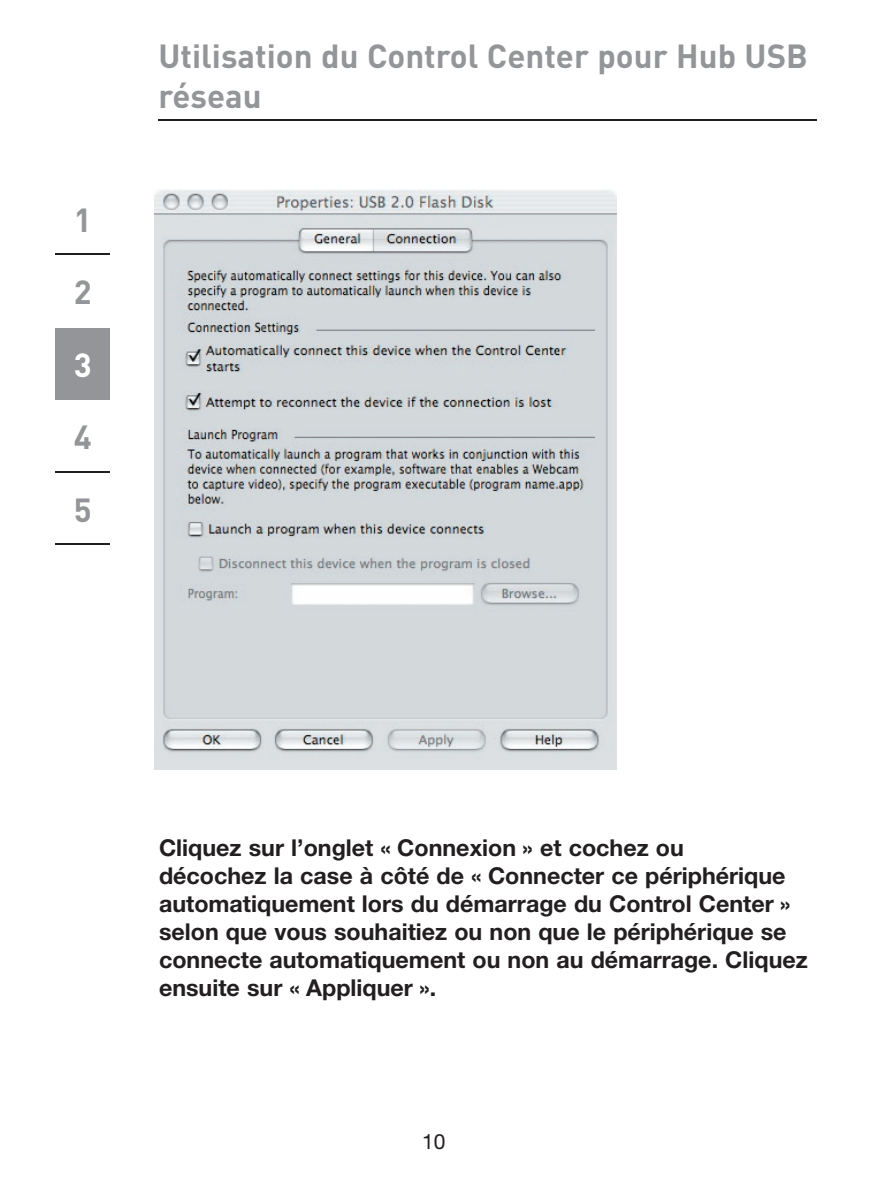
<style>
.page{position:relative;width:893px;height:1188px;background:#fff}
.page>*{position:absolute;margin:0;border:0;box-sizing:border-box;transform-origin:0 0}
.t1{font:700 33px/39.6px "DINOT";color:#939598}
.t2{font:700 33px "DINOT";color:#fff}
.t3{font:700 23.4px/27.9px "Helvetica Neue LT Pro";color:#231f20}
.t4{font:21px "Helvetica Neue LT Pro";color:#231f20}
</style>
<div class="page">
<hr style="left:159px;top:119px;width:658px;height:1px;background:#231f20">
<hr style="left:56px;top:254px;width:54px;height:1px;background:#231f20">
<div style="left:56px;top:328px;width:54px;height:72px;background:#939598"></div>
<hr style="left:56px;top:471px;width:54px;height:1px;background:#231f20">
<hr style="left:56px;top:544px;width:54px;height:1px;background:#231f20">
<img style="left:154px;top:190px;width:462px;height:580px">
<h1 class="t1" style="left:74px;top:183px;width:19px;line-height:71.7px">1<br>2</h1>
<h1 class="t2" style="left:74px;top:342px;width:19px">3</h1>
<h1 class="t1" style="left:74px;top:416px;width:19px">4</h1>
<h1 class="t1" style="left:74px;top:489px;width:19px">5</h1>
<h1 class="t1" style="left:159px;top:35px;width:651px">Utilisation du Control Center pour Hub USB réseau</h1>
<p class="t3" style="left:159px;top:833px;width:650px">Cliquez sur l’onglet « Connexion » et cochez ou<br>décochez la case à côté de « Connecter ce périphérique automatiquement lors du démarrage du Control Center » selon que vous souhaitiez ou non que le périphérique se connecte automatiquement ou non au démarrage. Cliquez ensuite sur « Appliquer ».</p>
<p class="t4" style="left:422px;top:1129px;width:25px">10</p>
</div>
